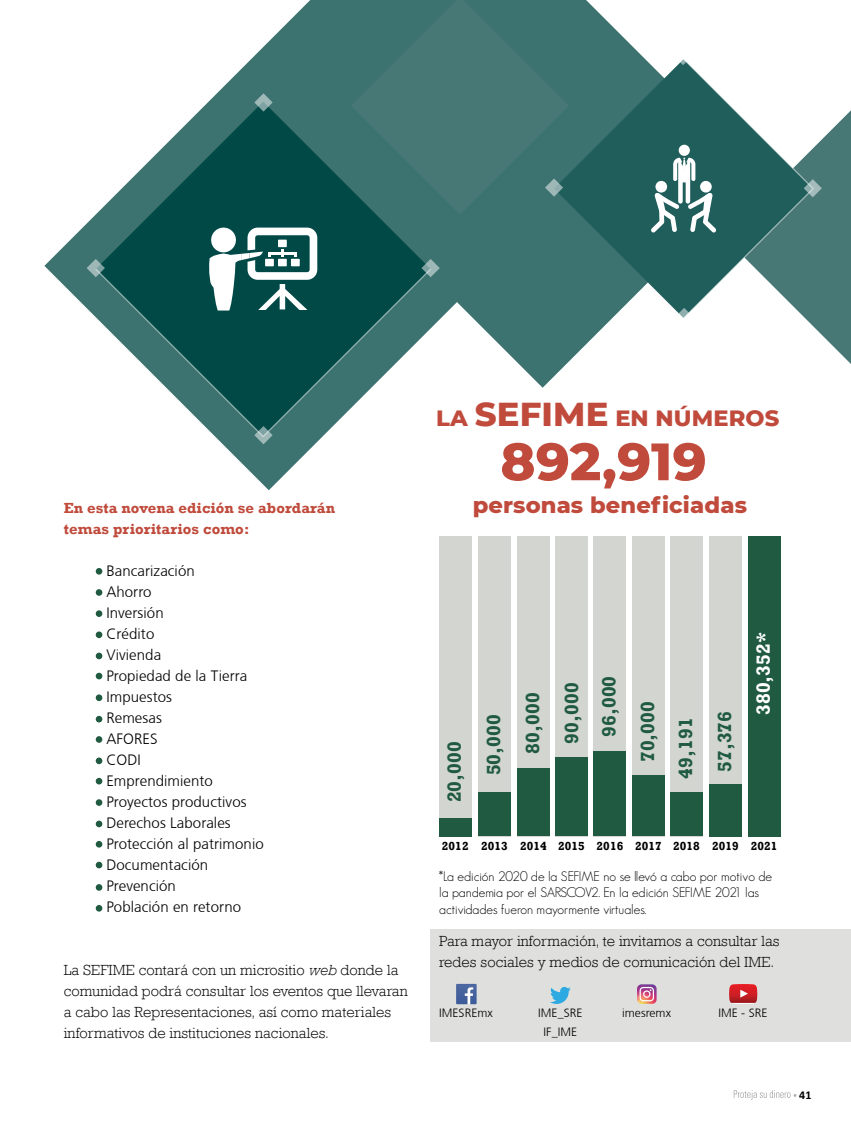
<style>
.page{position:relative;width:851px;height:1136px;background:#fff}
.page>*{position:absolute;margin:0;border:0;box-sizing:border-box;transform-origin:0 0}
.t1{font:800 52.5px "Montserrat";color:#c04b3c}
.t2{font:800 22.5px "Montserrat";letter-spacing:.005em;color:#c04b3c}
.t3{font:700 19.5px "Rockwell";letter-spacing:.005em;color:#1f5a41}
.t4{font:700 19.5px "Rockwell";letter-spacing:.005em;color:#fff}
.t5{font:300 15px/21px "Rockwell";letter-spacing:.005em;color:#000}
.t6{font:300 15px/21px "Frutiger CE";letter-spacing:.005em;color:#000}
.t7{font:700 15px/21px "Rockwell";letter-spacing:.005em;color:#c04b3c}
.t8{font:300 13.5px/16.2px "Geosans";color:#000}
.t9{font:700 12px "Rockwell";letter-spacing:.005em;color:#000}
.t10{font:300 12px "Frutiger CE";letter-spacing:.005em;color:#000}
.t11{font:700 12px "Calibri";color:#000}
.s1{font-style:italic}
.s2{font-size:33.9px}
</style>
<div class="page">
<svg style="left:44px;top:0;width:601px;height:490px"></svg>
<svg style="left:351px;top:0;width:218px;height:214px;background:#427572"></svg>
<svg style="left:96px;top:102px;width:334px;height:166px;background:#3a716f"></svg>
<svg style="left:95px;top:268px;width:336px;height:169px"></svg>
<svg style="left:254px;top:426px;width:18px;height:18px"></svg>
<svg style="left:254px;top:93px;width:18px;height:19px"></svg>
<svg style="left:421px;top:259px;width:18px;height:18px"></svg>
<svg style="left:87px;top:259px;width:18px;height:18px"></svg>
<svg style="left:208px;top:227px;width:109px;height:83px"></svg>
<svg style="left:554px;top:59px;width:96px;height:259px;background:#376e6c"></svg>
<svg style="left:545px;top:178px;width:18px;height:19px"></svg>
<svg style="left:650px;top:59px;width:200px;height:304px"></svg>
<svg style="left:733px;top:1090px;width:63px;height:9px"></svg>
<div style="left:430px;top:929px;width:420px;height:112px;background:#dfe0dd"></div>
<div style="left:439px;top:536px;width:32px;height:300px;background:#d2d5d0"></div>
<div style="left:478px;top:536px;width:32px;height:300px;background:#d2d5d0"></div>
<div style="left:517px;top:536px;width:32px;height:300px;background:#d2d5d0"></div>
<div style="left:555px;top:536px;width:32px;height:300px;background:#d2d5d0"></div>
<div style="left:593px;top:536px;width:33px;height:300px;background:#d2d5d0"></div>
<div style="left:632px;top:536px;width:32px;height:300px;background:#d2d5d0"></div>
<div style="left:670px;top:536px;width:32px;height:300px;background:#d2d5d0"></div>
<div style="left:709px;top:536px;width:32px;height:300px;background:#d2d5d0"></div>
<div style="left:747px;top:536px;width:33px;height:300px;background:#1f5a41"></div>
<div style="left:439px;top:817px;width:32px;height:19px;background:#1f5a41"></div>
<div style="left:478px;top:792px;width:32px;height:44px;background:#1f5a41"></div>
<div style="left:517px;top:768px;width:32px;height:68px;background:#1f5a41"></div>
<div style="left:555px;top:757px;width:32px;height:79px;background:#1f5a41"></div>
<div style="left:593px;top:751px;width:33px;height:85px;background:#1f5a41"></div>
<div style="left:632px;top:775px;width:32px;height:61px;background:#1f5a41"></div>
<div style="left:670px;top:792px;width:32px;height:44px;background:#1f5a41"></div>
<div style="left:709px;top:783px;width:32px;height:53px;background:#1f5a41"></div>
<svg style="left:96px;top:568px;width:6px;height:6px"></svg>
<svg style="left:96px;top:589px;width:6px;height:6px"></svg>
<div style="left:96px;top:610px;width:6px;height:7px;background:#1f5a41;border-radius:50%"></div>
<div style="left:96px;top:631px;width:6px;height:7px;background:#1f5a41;border-radius:50%"></div>
<div style="left:96px;top:652px;width:6px;height:7px;background:#1f5a41;border-radius:50%"></div>
<div style="left:96px;top:672px;width:6px;height:7px;background:#1f5a41;border-radius:50%"></div>
<div style="left:96px;top:694px;width:6px;height:7px;background:#1f5a41;border-radius:50%"></div>
<div style="left:96px;top:715px;width:6px;height:7px;background:#1f5a41;border-radius:50%"></div>
<svg style="left:96px;top:736px;width:6px;height:6px"></svg>
<div style="left:96px;top:757px;width:6px;height:7px;background:#1f5a41;border-radius:50%"></div>
<div style="left:96px;top:777px;width:6px;height:7px;background:#1f5a41;border-radius:50%"></div>
<svg style="left:96px;top:799px;width:6px;height:6px"></svg>
<div style="left:96px;top:820px;width:6px;height:7px;background:#1f5a41;border-radius:50%"></div>
<div style="left:96px;top:840px;width:6px;height:7px;background:#1f5a41;border-radius:50%"></div>
<div style="left:96px;top:861px;width:6px;height:7px;background:#1f5a41;border-radius:50%"></div>
<svg style="left:96px;top:884px;width:6px;height:6px"></svg>
<div style="left:96px;top:904px;width:6px;height:7px;background:#1f5a41;border-radius:50%"></div>
<svg style="left:637px;top:984px;width:19px;height:19px"></svg>
<svg style="left:456px;top:983px;width:20px;height:21px"></svg>
<svg style="left:550px;top:986px;width:20px;height:17px"></svg>
<img style="left:729px;top:984px;width:28px;height:19px">
<svg style="left:740px;top:989px;width:7px;height:8px"></svg>
<p class="t7" style="left:64px;top:497px;width:273px">En esta novena edición se abordarán temas prioritarios como:</p>
<p class="t6" style="left:106px;top:560px;width:159px">Bancarización<br>Ahorro<br>Inversión<br>Crédito<br>Vivienda<br>Propiedad de la Tierra<br>Impuestos<br>Remesas<br>AFORES<br>CODI<br>Emprendimiento<br>Proyectos productivos<br>Derechos Laborales<br>Protección al patrimonio<br>Documentación<br>Prevención<br>Población en retorno</p>
<p class="t5" style="left:64px;top:958px;width:345px">La SEFIME contará con un micrositio <span class="s1">web</span> donde la comunidad podrá consultar los eventos que llevaran a cabo las Representaciones, así como materiales informativos de instituciones nacionales.</p>
<h2 class="t2" style="left:436px;top:402px;width:344px">LA <span class="s2">SEFIME</span> EN NÚMEROS</h2>
<h1 class="t1" style="left:500px;top:423px;width:208px">892,919</h1>
<h2 class="t2" style="left:472px;top:488px;width:276px">personas beneficiadas</h2>
<h3 class="t3" style="left:442px;top:802px;width:63px;rotate:-90deg">20,000</h3>
<h3 class="t3" style="left:481px;top:775px;width:63px;rotate:-90deg">50,000</h3>
<h3 class="t3" style="left:521px;top:753px;width:63px;rotate:-90deg">80,000</h3>
<h3 class="t3" style="left:559px;top:743px;width:63px;rotate:-90deg">90,000</h3>
<h3 class="t3" style="left:597px;top:737px;width:63px;rotate:-90deg">96,000</h3>
<h3 class="t3" style="left:635px;top:762px;width:63px;rotate:-90deg">70,000</h3>
<h3 class="t3" style="left:673px;top:778px;width:63px;rotate:-90deg">49,191</h3>
<h3 class="t3" style="left:712px;top:772px;width:63px;rotate:-90deg">57,376</h3>
<h3 class="t4" style="left:751px;top:715px;width:85px;rotate:-90deg">380,352*</h3>
<p class="t9" style="left:481px;top:838px;width:298px">2013 2014 2015 2016 2017 2018 2019 2021</p>
<p class="t8" style="left:439px;top:868px;width:334px">*La edición 2020 de la SEFIME no se llevó a cabo por motivo de la pandemia por el SARSCOV2. En la edición SEFIME 2021 las actividades fueron mayormente virtuales.</p>
<p class="t9" style="left:442px;top:838px;width:28px">2012</p>
<p class="t5" style="left:439px;top:930px;width:342px">Para mayor información, te invitamos a consultar las redes sociales y medios de comunicación del IME.</p>
<p class="t10" style="left:439px;top:1005px;width:55px">IMESREmx</p>
<p class="t10" style="left:538px;top:1005px;width:46px">IME_SRE</p>
<p class="t10" style="left:622px;top:1005px;width:50px">imesremx</p>
<p class="t10" style="left:718px;top:1005px;width:51px">IME - SRE</p>
<p class="t10" style="left:543px;top:1025px;width:35px">IF_IME</p>
<p class="t11" style="left:799px;top:1086px;width:14px">41</p>
</div>
